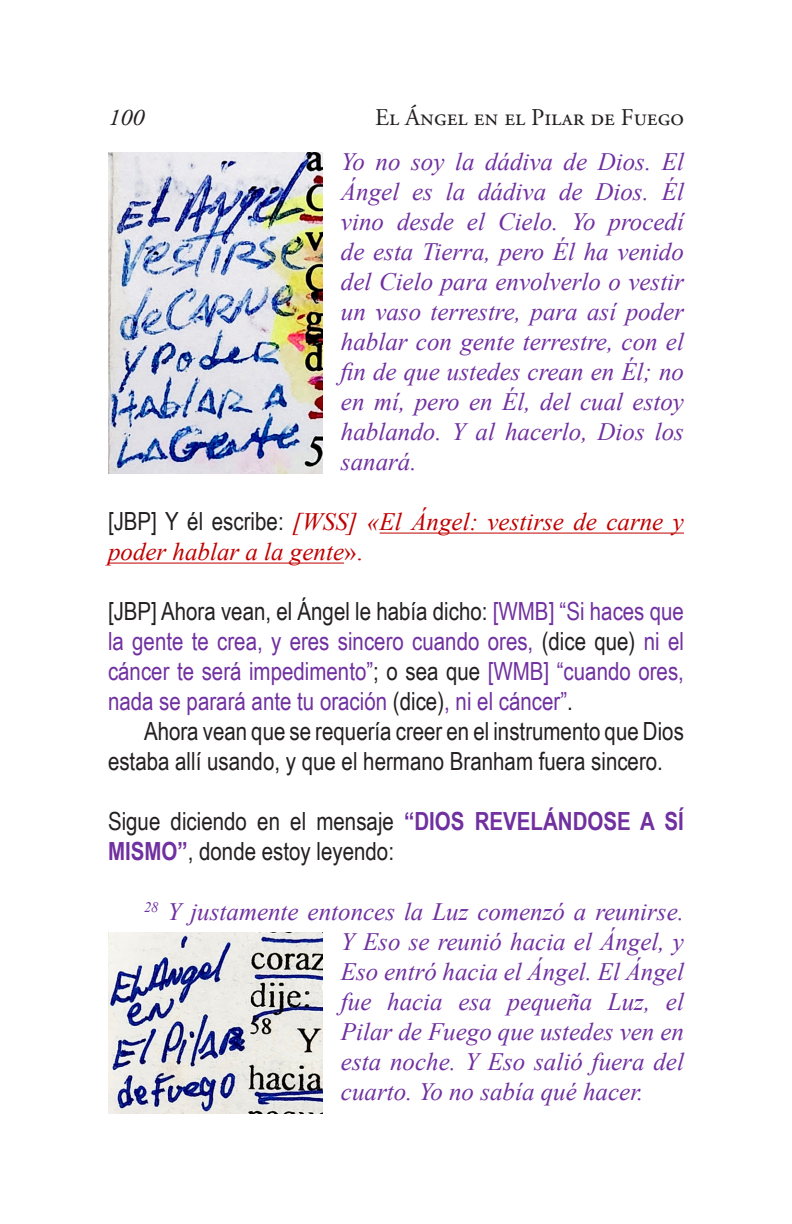
<style>
.page{position:relative;width:792px;height:1224px;background:#fff}
.page>*{position:absolute;margin:0;border:0;box-sizing:border-box;transform-origin:0 0}
.t1{font:italic 25px/30px "Times New Roman";color:#7030a0;text-align:justify}
.t2{font:25px/30px "Arial Narrow";color:#7030a0;text-align:justify}
.t3{font:25px/30px "Arial Narrow";color:#231f20}
.t4{font:italic 25px/30px "Times New Roman";color:#c00000}
.t5{font:24px "Adobe Garamond Pro";color:#231f20}
.t6{font:italic 24px "Adobe Garamond Pro";color:#231f20}
.s1{font-family:"Arial Narrow";font-style:normal;color:#231f20}
.s2{font-style:normal}
.s3{color:#231f20}
.s4{font-weight:700;color:#7030a0}
</style>
<div class="page">
<hr style="left:380px;top:533px;width:304px;height:1px;background:#c00000">
<hr style="left:108px;top:563px;width:236px;height:1px;background:#c00000">
<img style="left:108px;top:153px;width:215px;height:321px">
<img style="left:108px;top:933px;width:215px;height:180px">
<p class="t6" style="left:108px;top:103px;width:37px">100</p>
<p class="t5" style="left:375px;top:103px;width:310px">El Ángel en el Pilar de Fuego</p>
<p class="t1" style="left:341px;top:146px;width:345px">Yo no soy la dádiva de Dios. El Ángel es la dádiva de Dios. Él vino desde el Cielo. Yo procedí de esta Tierra, pero Él ha venido del Cielo para envolverlo o vestir un vaso terrestre, para así poder hablar con gente terrestre, con el fin de que ustedes crean en Él; no en mí, pero en Él, del cual estoy hablando. Y al hacerlo, Dios los sanará.</p>
<p class="t4" style="left:108px;top:506px;width:578px"><span class="s1">[JBP] Y él escribe:</span> [WSS] «El Ángel: vestirse de carne y poder hablar a la gente<span class="s2">».</span></p>
<p class="t2" style="left:108px;top:596px;width:577px"><span class="s3">[JBP] Ahora vean, el Ángel le había dicho:</span> [WMB] “Si haces que la gente te crea, y eres sincero cuando ores, <span class="s3">(dice que)</span> ni el cáncer te será impedimento”<span class="s3">; o sea que</span> [WMB] “cuando ores, nada se parará ante tu oración <span class="s3">(dice)</span>, ni el cáncer”<span class="s3">.</span></p>
<p class="t3" style="left:108px;top:716px;width:577px;text-indent:36px">Ahora vean que se requería creer en el instrumento que Dios estaba allí usando, y que el hermano Branham fuera sincero.</p>
<p class="t3" style="left:108px;top:806px;width:577px">Sigue diciendo en el mensaje <span class="s4">“DIOS REVELÁNDOSE A SÍ<br>MISMO”</span>, donde estoy leyendo:</p>
<p class="t1" style="left:341px;top:896px;width:345px;text-indent:-197px"><sup>28</sup> Y justamente entonces la Luz comenzó a reunirse.<br>Y Eso se reunió hacia el Ángel, y Eso entró hacia el Ángel. El Ángel fue hacia esa pequeña Luz, el Pilar de Fuego que ustedes ven en esta noche. Y Eso salió fuera del cuarto. Yo no sabía qué hacer.</p>
</div>
